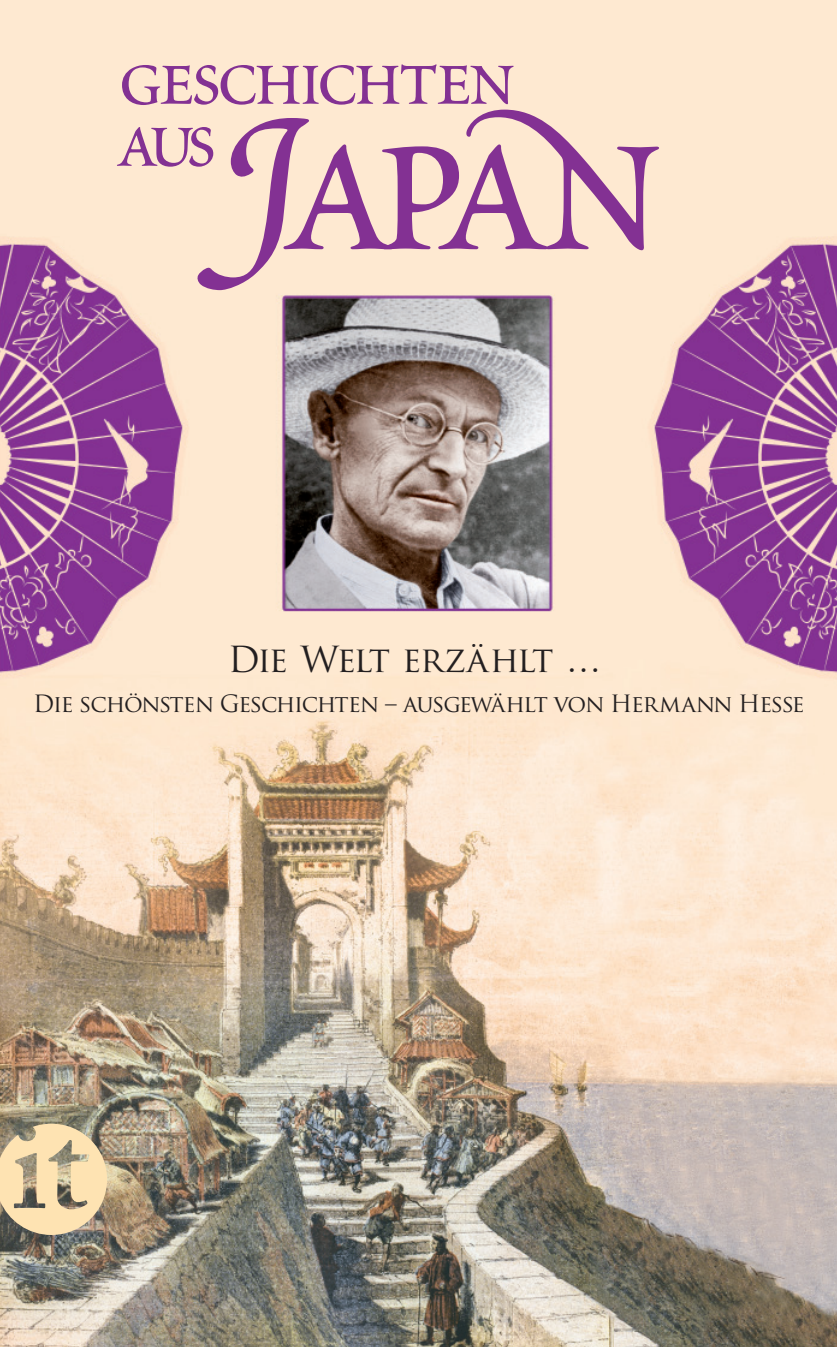
<style>
.page{position:relative;width:837px;height:1347px;background:#fff}
.page>*{position:absolute;margin:0;border:0;box-sizing:border-box;transform-origin:0 0}
.t1{font:238.5px "Poetica Roman Small Caps";color:#833193}
.t2{font:88.5px/62px "Poetica Roman Small Caps";letter-spacing:-.07em;color:#833193}
.t3{font:35px "Trajan Pro";letter-spacing:-.065em;color:#231f20}
.t4{font:23.25px "Trajan Pro";letter-spacing:-.055em;color:#231f20}
.s1{font-family:"Poetica Chancery III";font-size:260px}
.s2{font-family:"Poetica Roman Small Caps Alt"}
</style>
<div class="page">
<img style="left:0;top:0;width:836px;height:1346px">
<svg style="left:0;top:1123px;width:107px;height:111px;background:#d1bd98"></svg>
<h2 class="t2" style="left:114px;top:55px;width:403px">geschichten aus</h2>
<h1 class="t1" style="left:220px;top:92px;width:442px"><span class="s1">J</span>apa<span class="s2">n</span></h1>
<h3 class="t3" style="left:228px;top:637px;width:374px">Die Welt erzählt …</h3>
<p class="t4" style="left:33px;top:689px;width:772px">Die schönsten Geschichten – ausgewählt von Hermann Hesse</p>
</div>
